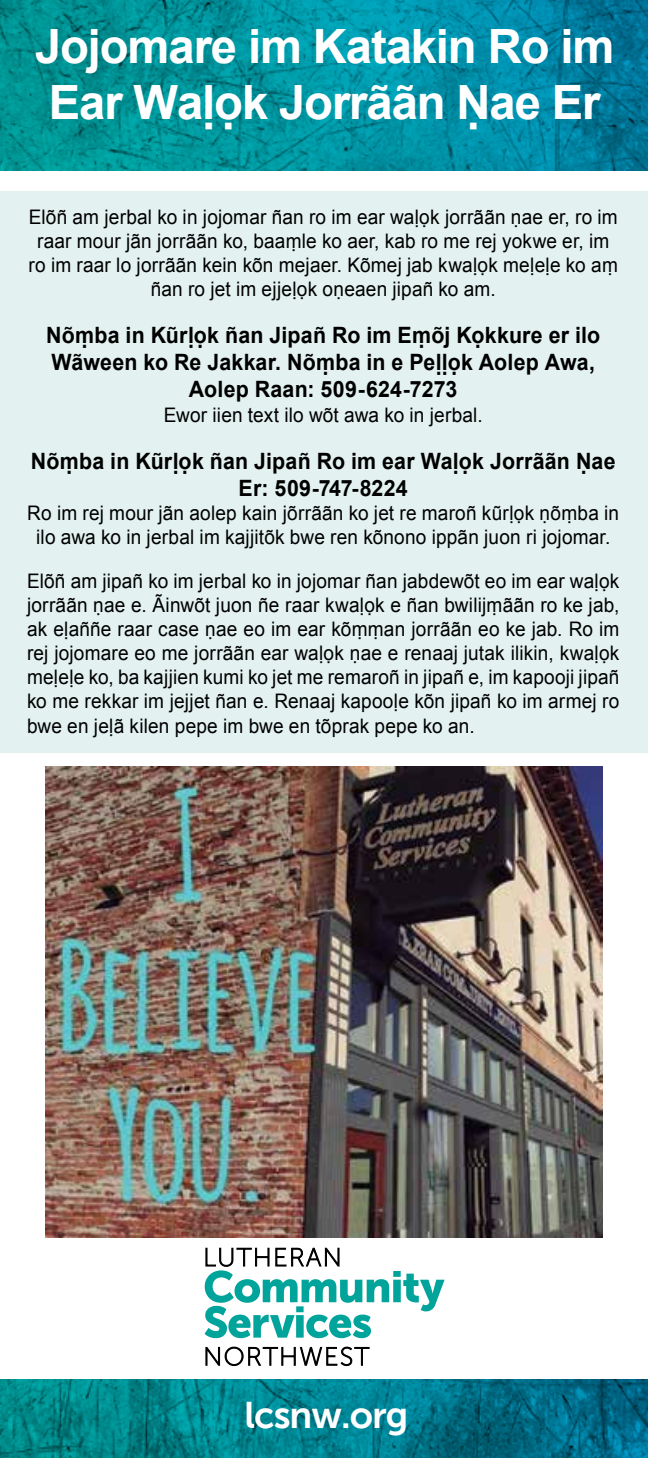
<style>
.page{position:relative;width:648px;height:1458px;background:#fff}
.page>*{position:absolute;margin:0;border:0;box-sizing:border-box;transform-origin:0 0}
.t1{font:700 47.25px/56.7px "Arial";letter-spacing:-.025em;color:#fff}
.t2{font:37.35px "Museo Sans 700";letter-spacing:-.025em;color:#fff}
.t3{font:700 22.5px/27px "Arial";letter-spacing:.01em;color:#000;text-align:center;scale:.95 1}
.t4{font:20.03px/24.1px "Arial";letter-spacing:.01em;color:#000;text-align:center;scale:.95 1}
</style>
<div class="page">
<img style="left:0;top:1380px;width:648px;height:78px">
<img style="left:0;top:0;width:648px;height:171px">
<div style="left:0;top:191px;width:648px;height:562px;background:#e3f2f0"></div>
<img style="left:46px;top:767px;width:556px;height:470px">
<svg style="left:205px;top:1347px;width:165px;height:20px"></svg>
<svg style="left:205px;top:1247px;width:240px;height:91px"></svg>
<h1 class="t1" style="left:35px;top:19px;width:581px">Jojomare im Katakin Ro im<br>Ear Waḷọk Jorrããn Ṇae Er</h1>
<p class="t4" style="left:29px;top:205px;width:622px">Elõñ am jerbal ko in jojomar ñan ro im ear waḷọk jorrããn ṇae er, ro im raar mour jãn jorrããn ko, baaṃle ko aer, kab ro me rej yokwe er, im ro im raar lo jorrããn kein kõn mejaer. Kõmej jab kwaḷọk meḷeḷe ko aṃ ñan ro jet im ejjeḷọk oṇeaen jipañ ko am.</p>
<p class="t3" style="left:46px;top:323px;width:585px">Nõṃba in Kũrḷọk ñan Jipañ Ro im Eṃõj Kọkkure er ilo<br>Wãween ko Re Jakkar. Nõṃba in e Peḷḷọk Aolep Awa,<br>Aolep Raan: 509-624-7273</p>
<p class="t4" style="left:164px;top:403px;width:337px">Ewor iien text ilo wõt awa ko in jerbal.</p>
<p class="t3" style="left:31px;top:448px;width:617px">Nõṃba in Kũrḷọk ñan Jipañ Ro im ear Waḷọk Jorrããn Ṇae<br>Er: 509-747-8224</p>
<p class="t4" style="left:27px;top:501px;width:625px">Ro im rej mour jãn aolep kain jõrrããn ko jet re maroñ kũrḷọk ṇõṃba in ilo awa ko in jerbal im kajjitõk bwe ren kõnono ippãn juon ri jojomar.</p>
<p class="t4" style="left:27px;top:569px;width:625px;text-align:justify">Elõñ am jipañ ko im jerbal ko in jojomar ñan jabdewõt eo im ear waḷọk jorrããn ṇae e. Ãinwõt juon ñe raar kwaḷọk e ñan bwilijṃããn ro ke jab, ak eḷaññe raar case ṇae eo im ear kõṃṃan jorrããn eo ke jab. Ro im rej jojomare eo me jorrããn ear waḷọk ṇae e renaaj jutak ilikin, kwaḷọk meḷeḷe ko, ba kajjien kumi ko jet me remaroñ in jipañ e, im kapooji jipañ ko me rekkar im jejjet ñan e. Renaaj kapooḷe kõn jipañ ko im armej ro bwe en jeḷã kilen pepe im bwe en tõprak pepe ko an.</p>
<h2 class="t2" style="left:245px;top:1394px;width:165px">lcsnw.org</h2>
</div>
